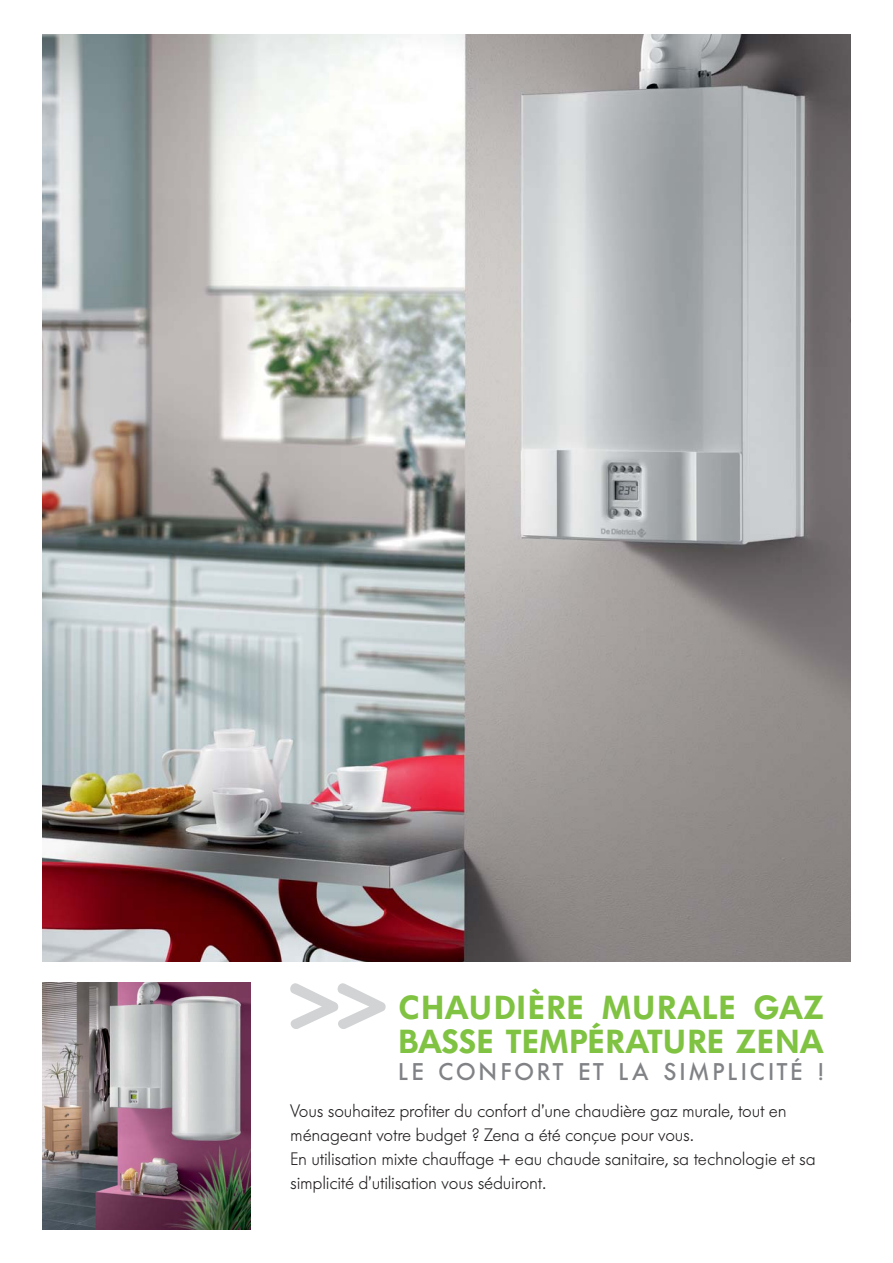
<style>
.page{position:relative;width:893px;height:1263px;background:#fff}
.page>*{position:absolute;margin:0;border:0;box-sizing:border-box;transform-origin:0 0}
.t1{font:600 33px/34.5px "Futura BQ";letter-spacing:.025em;color:#80c342}
.t2{font:500 24px "Futura BQ";letter-spacing:.11em;color:#808285}
.t3{font:300 18px/24px "Futura BQ";letter-spacing:-.015em;color:#231f20}
</style>
<div class="page">
<svg style="left:290px;top:983px;width:96px;height:46px"></svg>
<img style="left:43px;top:34px;width:807px;height:927px">
<img style="left:43px;top:982px;width:207px;height:247px">
<h1 class="t1" style="left:399px;top:992px;width:427px">CHAUDIÈRE MURALE GAZ<br>BASSE TEMPÉRATURE ZENA</h1>
<h2 class="t2" style="left:399px;top:1061px;width:427px">LE CONFORT ET LA SIMPLICITÉ !</h2>
<p class="t3" style="left:290px;top:1100px;width:527px">Vous souhaitez profiter du confort d’une chaudière gaz murale, tout en ménageant votre budget ? Zena a été conçue pour vous.<br>En utilisation mixte chauffage + eau chaude sanitaire, sa technologie et sa simplicité d’utilisation vous séduiront.</p>
</div>
